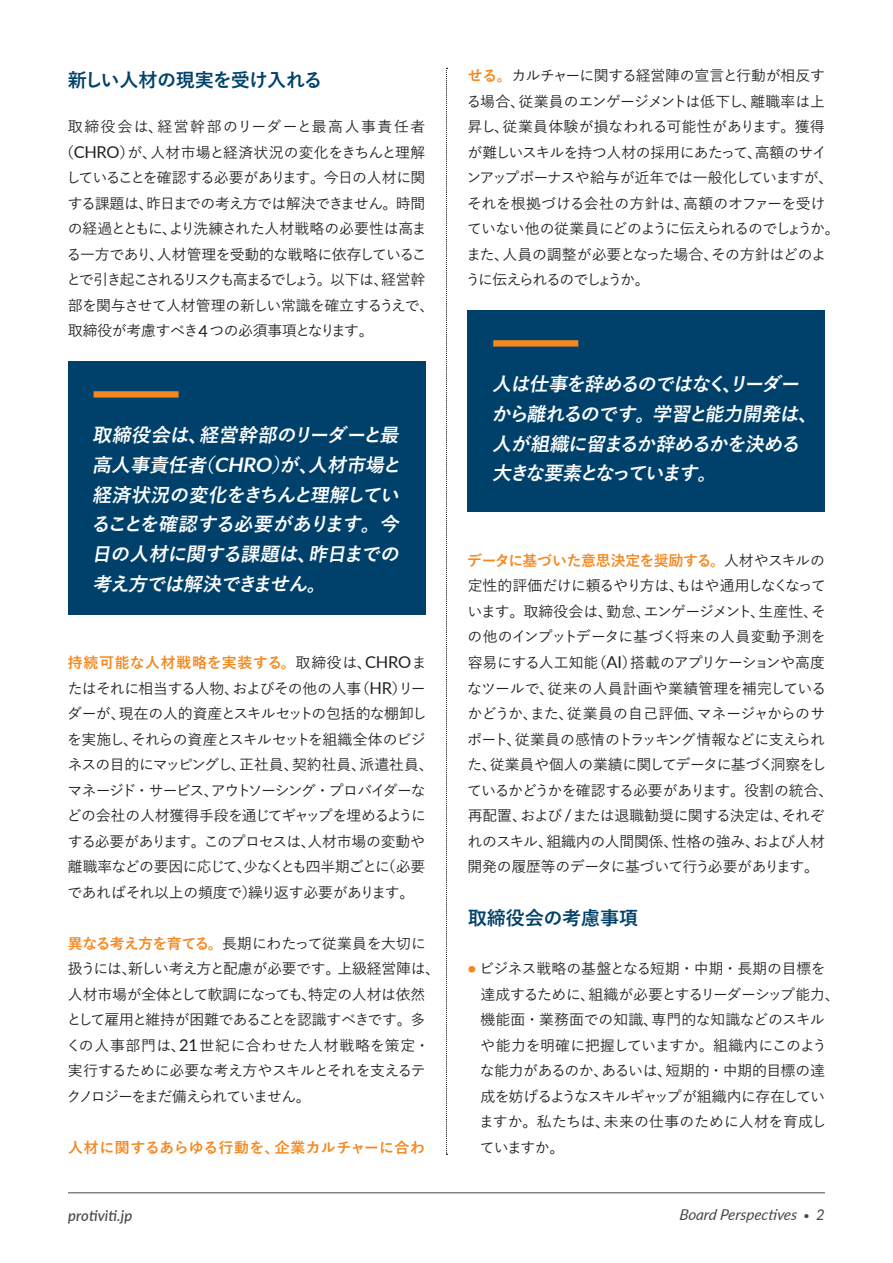
<style>
.page{position:relative;width:893px;height:1263px;background:#fff}
.page>*{position:absolute;margin:0;border:0;box-sizing:border-box;transform-origin:0 0}
.t1{font:italic 700 19.2px/29.7px "Yu Go";color:#fff}
.t2{font:700 19.2px "Yu Go";letter-spacing:-.045em;color:#00416b}
.t3{font:700 19.2px "Yu Go";letter-spacing:-.02em;color:#00416b}
.t4{font:500 14.85px/25.5px "Yu Go";letter-spacing:-.03em;color:#231f20}
.t5{font:500 14.85px "Yu Go";letter-spacing:-.135em;color:#231f20}
.t6{font:500 14.85px "Yu Go";letter-spacing:.01em;color:#231f20}
.t7{font:500 14.85px "Yu Go";letter-spacing:-.055em;color:#231f20}
.t8{font:500 14.85px "Yu Go";letter-spacing:-.01em;color:#231f20}
.t9{font:700 14.85px "Yu Go";letter-spacing:.02em;color:#f5871f}
.t10{font:500 14.85px "Yu Go";letter-spacing:.1em;color:#231f20}
.t11{font:italic 14.85px "Lato";color:#454647}
.t12{font:italic 500 14.85px "Lato";letter-spacing:.005em;color:#454647}
.s1{font-family:"Lato";font-weight:400;font-size:16.35px}
.s2{font-family:"Lato";font-size:20.1px}
.s3{font-weight:700;color:#f5871f}
.s4{font-family:"Lato";font-weight:700;font-size:15.6px;color:#f5871f}
.s5{font-weight:700;font-style:normal;font-size:9.6px}
</style>
<div class="page">
<hr style="left:68px;top:1192px;width:757px;height:1px;background:#454647">
<div style="left:68px;top:361px;width:357px;height:253px;background:#00416b"></div>
<div style="left:94px;top:391px;width:85px;height:7px;background:#f5871f"></div>
<div style="left:468px;top:310px;width:357px;height:202px;background:#00416b"></div>
<div style="left:493px;top:340px;width:85px;height:7px;background:#f5871f"></div>
<svg style="left:446px;top:68px;width:1px;height:1087px"></svg>
<p class="t2" style="left:68px;top:69px;width:256px">新しい人材の現実を受け入れる</p>
<p class="t10" style="left:68px;top:113px;width:359px">取締役会は、経営幹部のリーダーと最高人事責任者</p>
<p class="t6" style="left:59px;top:138px;width:368px">（<span class="s1">CHRO</span>）が、人材市場と経済状況の変化をきちんと理解</p>
<p class="t7" style="left:66px;top:164px;width:361px">していることを確認する必要があります。今日の人材に関</p>
<p class="t4" style="left:68px;top:189px;width:359px">する課題は、昨日までの考え方では解決できません。時間</p>
<p class="t8" style="left:68px;top:215px;width:361px">の経過とともに、より洗練された人材戦略の必要性は高ま</p>
<p class="t4" style="left:67px;top:240px;width:362px">る一方であり、人材管理を受動的な戦略に依存しているこ</p>
<p class="t5" style="left:67px;top:266px;width:360px">とで引き起こされるリスクも高まるでしょう。以下は、経営幹</p>
<p class="t4" style="left:68px;top:291px;width:368px">部を関与させて人材管理の新しい常識を確立するうえで、</p>
<p class="t4" style="left:68px;top:316px;width:307px">取締役が考慮すべき<span class="s1">4</span>つの必須事項となります。</p>
<p class="t1" style="left:91px;top:421px;width:317px">取締役会は、経営幹部のリーダーと最高人事責任者（<span class="s2">CHRO</span>）が、人材市場と経済状況の変化をきちんと理解していることを確認する必要があります。今日の人材に関する課題は、昨日までの考え方では解決できません。</p>
<p class="t4" style="left:67px;top:648px;width:368px"><span class="s3">持続可能な人材戦略を実装する。</span>取締役は、<span class="s1">CHRO</span>またはそれに相当する人物、およびその他の人事（<span class="s1">HR</span>）リーダーが、現在の人的資産とスキルセットの包括的な棚卸しを実施し、それらの資産とスキルセットを組織全体のビジネスの目的にマッピングし、正社員、契約社員、派遣社員、マネージド・サービス、アウトソーシング・プロバイダーなどの会社の人材獲得手段を通じてギャップを埋めるようにする必要があります。このプロセスは、人材市場の変動や離職率などの要因に応じて、少なくとも四半期ごとに（必要であればそれ以上の頻度で）繰り返す必要があります。</p>
<p class="t4" style="left:66px;top:928px;width:375px"><span class="s3">異なる考え方を育てる。</span>長期にわたって従業員を大切に扱うには、新しい考え方と配慮が必要です。上級経営陣は、人材市場が全体として軟調になっても、特定の人材は依然として雇用と維持が困難であることを認識すべきです。多くの人事部門は、<span class="s1">21</span>世紀に合わせた人材戦略を策定・実行するために必要な考え方やスキルとそれを支えるテクノロジーをまだ備えられていません。</p>
<p class="t9" style="left:68px;top:1139px;width:359px">人材に関するあらゆる行動を、企業カルチャーに合わ</p>
<p class="t4" style="left:466px;top:61px;width:376px"><span class="s3">せる。</span>カルチャーに関する経営陣の宣言と行動が相反する場合、従業員のエンゲージメントは低下し、離職率は上昇し、従業員体験が損なわれる可能性があります。獲得が難しいスキルを持つ人材の採用にあたって、高額のサインアップボーナスや給与が近年では一般化していますが、それを根拠づける会社の方針は、高額のオファーを受けていない他の従業員にどのように伝えられるのでしょうか。また、人員の調整が必要となった場合、その方針はどのように伝えられるのでしょうか。</p>
<p class="t1" style="left:492px;top:370px;width:332px">人は仕事を辞めるのではなく、リーダーから離れるのです。学習と能力開発は、人が組織に留まるか辞めるかを決める大きな要素となっています。</p>
<p class="t4" style="left:467px;top:546px;width:368px"><span class="s3">データに基づいた意思決定を奨励する。</span>人材やスキルの定性的評価だけに頼るやり方は、もはや通用しなくなっています。取締役会は、勤怠、エンゲージメント、生産性、その他のインプットデータに基づく将来の人員変動予測を容易にする人工知能（<span class="s1">AI</span>）搭載のアプリケーションや高度なツールで、従来の人員計画や業績管理を補完しているかどうか、また、従業員の自己評価、マネージャからのサポート、従業員の感情のトラッキング情報などに支えられた、従業員や個人の業績に関してデータに基づく洞察をしているかどうかを確認する必要があります。役割の統合、再配置、および<span class="s1">/</span>または退職勧奨に関する決定は、それぞれのスキル、組織内の人間関係、性格の強み、および人材開発の履歴等のデータに基づいて行う必要があります。</p>
<p class="t3" style="left:468px;top:907px;width:172px">取締役会の考慮事項</p>
<p class="t4" style="left:479px;top:954px;width:362px;text-indent:-12px"><span class="s4">•</span> ビジネス戦略の基盤となる短期・中期・長期の目標を達成するために、組織が必要とするリーダーシップ能力、機能面・業務面での知識、専門的な知識などのスキルや能力を明確に把握していますか。組織内にこのような能力があるのか、あるいは、短期的・中期的目標の達成を妨げるようなスキルギャップが組織内に存在していますか。私たちは、未来の仕事のために人材を育成していますか。</p>
<p class="t12" style="left:68px;top:1204px;width:66px">protiviti.jp</p>
<p class="t11" style="left:679px;top:1204px;width:147px">Board Perspectives <span class="s5">•</span> 2</p>
</div>
